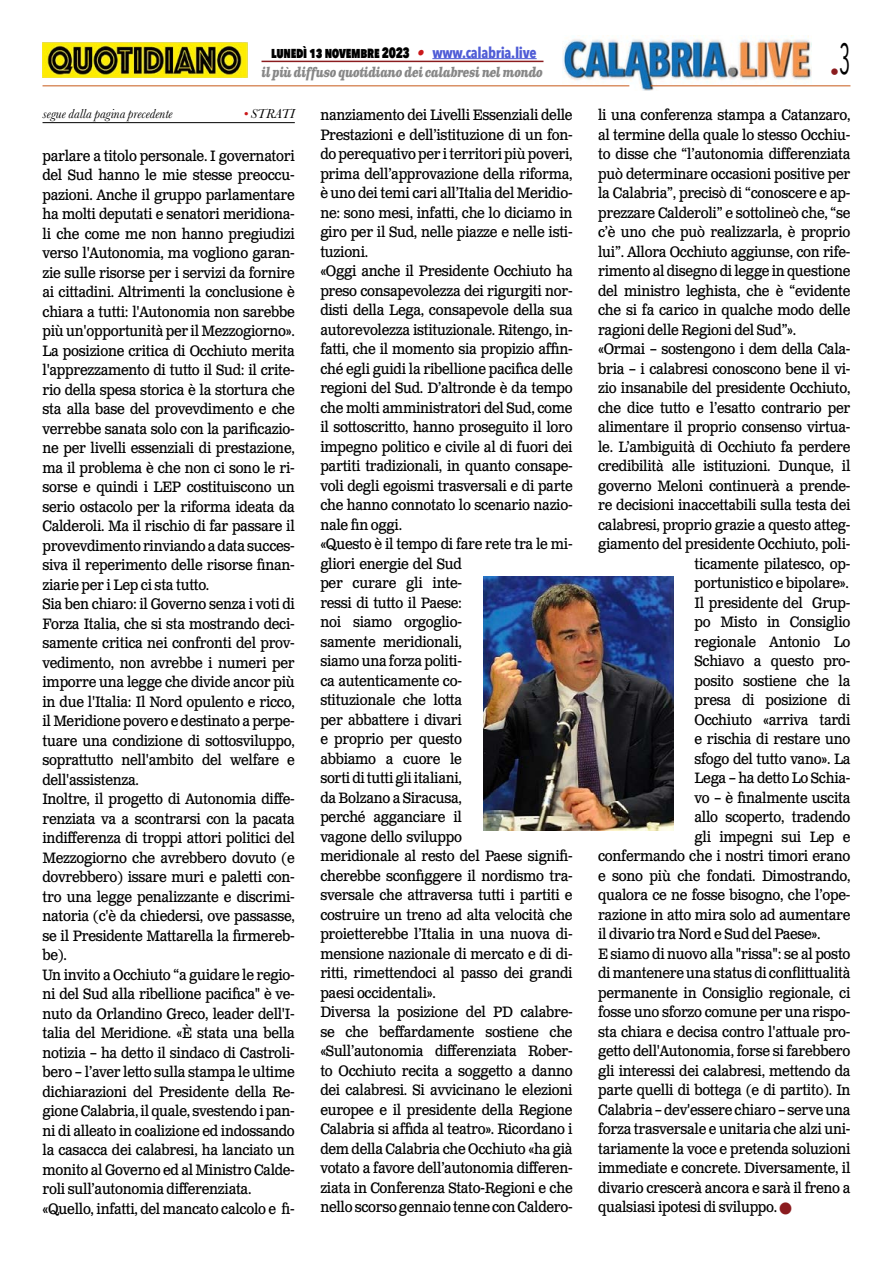
<style>
.page{position:relative;width:893px;height:1263px;background:#fff}
.page>*{position:absolute;margin:0;border:0;box-sizing:border-box;transform-origin:0 0}
.t1{font:18px "Avenir Next Condensed";color:#8b1c1f}
.t2{font:15px/19.5px "Clarendon Text Pro";letter-spacing:-.02em;color:#000;scale:.9 1}
.t3{font:800 15px "Avenir Next Condensed";letter-spacing:-.02em;color:#000;scale:.86 1}
.t4{font:italic 700 13.5px "Clarendon Text Pro";letter-spacing:-.05em;color:#878787;scale:.79 1}
.t5{font:italic 13.5px "Baskerville";color:#000}
.s1{font-family:"Clarendon Text Pro";font-weight:700;font-style:italic;color:#ca181a}
.s2{font-weight:700;color:#4f5cd6}
.s3{color:#ca181a}
.s4{color:#8b1c1f}
</style>
<div class="page">
<img style="left:563px;top:36px;width:248px;height:54px">
<hr style="left:43px;top:85px;width:586px;height:1px;background:#c85a19">
<hr style="left:651px;top:85px;width:199px;height:1px;background:#c85a19">
<hr style="left:432px;top:58px;width:105px;height:1px;background:#4f5cd6">
<hr style="left:261px;top:61px;width:282px;height:1px;background:#8b1c1f">
<img style="left:43px;top:43px;width:204px;height:34px">
<hr style="left:43px;top:122px;width:252px;height:1px;background:#000">
<img style="left:483px;top:577px;width:190px;height:254px">
<p class="t3" style="left:271px;top:43px;width:310px">LUNEDÌ 13 NOVEMBRE 2023 <span class="s1">•</span> <span class="s2">www.calabria.live</span></p>
<p class="t4" style="left:261px;top:64px;width:358px">il più diffuso quotidiano dei calabresi nel mondo</p>
<p class="t1" style="left:830px;top:57px;width:22px">•<sup>3</sup></p>
<p class="t5" style="left:43px;top:105px;width:132px">segue dalla pagina precedente</p>
<p class="t5" style="left:244px;top:105px;width:53px"><span class="s3">•</span> STRATI</p>
<p class="t2" style="left:43px;top:146px;width:282px">parlare a titolo personale. I governatori del Sud hanno le mie stesse preoccu&shy;pazioni. Anche il gruppo parlamentare ha molti deputati e senatori meridiona&shy;li che come me non hanno pregiudizi verso l'Autonomia, ma vogliono garan&shy;zie sulle risorse per i servizi da fornire ai cittadini. Altrimenti la conclusione è chiara a tutti: l'Autonomia non sarebbe più un'opportunità per il Mezzogiorno».<br>La posizione critica di Occhiuto merita l'apprezzamento di tutto il Sud: il crite&shy;rio della spesa storica è la stortura che sta alla base del provevdimento e che verrebbe sanata solo con la parificazio&shy;ne per livelli essenziali di prestazione, ma il problema è che non ci sono le ri&shy;sorse e quindi i LEP costituiscono un serio ostacolo per la riforma ideata da Calderoli. Ma il rischio di far passare il provevdimento rinviando a data succes&shy;siva il reperimento delle risorse finan&shy;ziarie per i Lep ci sta tutto.<br>Sia ben chiaro: il Governo senza i voti di Forza Italia, che si sta mostrando deci&shy;samente critica nei confronti del prov&shy;vedimento, non avrebbe i numeri per imporre una legge che divide ancor più in due l'Italia: Il Nord opulento e ricco, il Meridione povero e destinato a perpe&shy;tuare una condizione di sottosviluppo, soprattutto nell'ambito del welfare e dell'assistenza.<br>Inoltre, il progetto di Autonomia diffe&shy;renziata va a scontrarsi con la pacata indifferenza di troppi attori politici del Mezzogiorno che avrebbero dovuto (e dovrebbero) issare muri e paletti con&shy;tro una legge penalizzante e discrimi&shy;natoria (c'è da chiedersi, ove passasse, se il Presidente Mattarella la firmereb&shy;be).<br>Un invito a Occhiuto “a guidare le regio&shy;ni del Sud alla ribellione pacifica" è ve&shy;nuto da Orlandino Greco, leader dell'I&shy;talia del Meridione. «È stata una bella notizia – ha detto il sindaco di Castroli&shy;bero – l’aver letto sulla stampa le ultime dichiarazioni del Presidente della Re&shy;gione Calabria, il quale, svestendo i pan&shy;ni di alleato in coalizione ed indossando la casacca dei calabresi, ha lanciato un monito al Governo ed al Ministro Calde&shy;roli sull’autonomia differenziata. «Quello, infatti, del mancato calcolo e fi-</p>
<p class="t2" style="left:320px;top:106px;width:282px">nanziamento dei Livelli Essenziali delle Prestazioni e dell’istituzione di un fon&shy;do perequativo per i territori più poveri, prima dell’approvazione della riforma, è uno dei temi cari all’Italia del Meridio&shy;ne: sono mesi, infatti, che lo diciamo in giro per il Sud, nelle piazze e nelle isti&shy;tuzioni.<br>«Oggi anche il Presidente Occhiuto ha preso consapevolezza dei rigurgiti nor&shy;disti della Lega, consapevole della sua autorevolezza istituzionale. Ritengo, in&shy;fatti, che il momento sia propizio affin&shy;ché egli guidi la ribellione pacifica delle regioni del Sud. D’altronde è da tempo che molti amministratori del Sud, come il sottoscritto, hanno proseguito il loro impegno politico e civile al di fuori dei partiti tradizionali, in quanto consape&shy;voli degli egoismi trasversali e di parte che hanno connotato lo scenario nazio&shy;nale fin oggi.<br>«Questo è il tempo di fare rete tra le mi&shy;gliori energie del Sud<br>per curare gli inte-<br>ressi di tutto il Paese:<br>noi siamo orgoglio-<br>samente meridionali,<br>siamo una forza politi-<br>ca autenticamente co-<br>stituzionale che lotta<br>per abbattere i divari<br>e proprio per questo<br>abbiamo a cuore le<br>sorti di tutti gli italiani,<br>da Bolzano a Siracusa,<br>perché agganciare il<br>vagone dello sviluppo<br>meridionale al resto del Paese signifi&shy;cherebbe sconfiggere il nordismo tra&shy;sversale che attraversa tutti i partiti e costruire un treno ad alta velocità che proietterebbe l’Italia in una nuova di&shy;mensione nazionale di mercato e di di&shy;ritti, rimettendoci al passo dei grandi paesi occidentali».<br>Diversa la posizione del PD calabre&shy;se che beffardamente sostiene che «Sull’autonomia differenziata Rober&shy;to Occhiuto recita a soggetto a danno dei calabresi. Si avvicinano le elezioni europee e il presidente della Regione Calabria si affida al teatro». Ricordano i dem della Calabria che Occhiuto «ha già votato a favore dell’autonomia differen&shy;ziata in Conferenza Stato-Regioni e che nello scorso gennaio tenne con Caldero-</p>
<p class="t2" style="left:598px;top:106px;width:282px">li una conferenza stampa a Catanzaro,</p>
<p class="t2" style="left:598px;top:125px;width:282px">al termine della quale lo stesso Occhiu-</p>
<p class="t2" style="left:598px;top:145px;width:282px">to disse che “l’autonomia differenziata</p>
<p class="t2" style="left:598px;top:164px;width:282px">può determinare occasioni positive per</p>
<p class="t2" style="left:598px;top:184px;width:282px">la Calabria”, precisò di “conoscere e ap-</p>
<p class="t2" style="left:598px;top:203px;width:282px">prezzare Calderoli” e sottolineò che, “se</p>
<p class="t2" style="left:598px;top:223px;width:282px">c’è uno che può realizzarla, è proprio</p>
<p class="t2" style="left:598px;top:242px;width:282px">lui”. Allora Occhiuto aggiunse, con rife-</p>
<p class="t2" style="left:598px;top:262px;width:282px">rimento al disegno di legge in questione</p>
<p class="t2" style="left:598px;top:281px;width:282px">del ministro leghista, che è “evidente</p>
<p class="t2" style="left:598px;top:301px;width:282px">che si fa carico in qualche modo delle</p>
<p class="t2" style="left:598px;top:320px;width:222px">ragioni delle Regioni del Sud”».</p>
<p class="t2" style="left:598px;top:340px;width:282px">«Ormai – sostengono i dem della Cala-</p>
<p class="t2" style="left:598px;top:359px;width:282px">bria – i calabresi conoscono bene il vi-</p>
<p class="t2" style="left:598px;top:379px;width:282px">zio insanabile del presidente Occhiuto,</p>
<p class="t2" style="left:598px;top:398px;width:282px">che dice tutto e l’esatto contrario per</p>
<p class="t2" style="left:598px;top:418px;width:282px">alimentare il proprio consenso virtua-</p>
<p class="t2" style="left:598px;top:437px;width:282px">le. L’ambiguità di Occhiuto fa perdere</p>
<p class="t2" style="left:598px;top:457px;width:282px">credibilità alle istituzioni. Dunque, il</p>
<p class="t2" style="left:598px;top:476px;width:282px">governo Meloni continuerà a prende-</p>
<p class="t2" style="left:598px;top:496px;width:282px">re decisioni inaccettabili sulla testa dei</p>
<p class="t2" style="left:598px;top:515px;width:282px">calabresi, proprio grazie a questo atteg-</p>
<p class="t2" style="left:598px;top:535px;width:282px">giamento del presidente Occhiuto, poli-</p>
<p class="t2" style="left:694px;top:554px;width:175px">ticamente pilatesco, op-</p>
<p class="t2" style="left:694px;top:574px;width:173px">portunistico e bipolare».</p>
<p class="t2" style="left:694px;top:593px;width:175px">Il presidente del Grup-</p>
<p class="t2" style="left:694px;top:613px;width:175px">po Misto in Consiglio</p>
<p class="t2" style="left:694px;top:632px;width:175px">regionale Antonio Lo</p>
<p class="t2" style="left:694px;top:652px;width:175px">Schiavo a questo pro-</p>
<p class="t2" style="left:694px;top:671px;width:175px">posito sostiene che la</p>
<p class="t2" style="left:694px;top:691px;width:175px">presa di posizione di</p>
<p class="t2" style="left:694px;top:710px;width:175px">Occhiuto «arriva tardi</p>
<p class="t2" style="left:694px;top:730px;width:175px">e rischia di restare uno</p>
<p class="t2" style="left:694px;top:749px;width:175px">sfogo del tutto vano». La</p>
<p class="t2" style="left:694px;top:769px;width:175px">Lega – ha detto Lo Schia-</p>
<p class="t2" style="left:694px;top:788px;width:175px">vo – è finalmente uscita</p>
<p class="t2" style="left:694px;top:808px;width:175px">allo scoperto, tradendo</p>
<p class="t2" style="left:694px;top:827px;width:175px">gli impegni sui Lep e</p>
<p class="t2" style="left:598px;top:847px;width:282px">confermando che i nostri timori erano</p>
<p class="t2" style="left:598px;top:866px;width:282px">e sono più che fondati. Dimostrando,</p>
<p class="t2" style="left:598px;top:886px;width:282px">qualora ce ne fosse bisogno, che l’ope-</p>
<p class="t2" style="left:598px;top:905px;width:282px">razione in atto mira solo ad aumentare</p>
<p class="t2" style="left:598px;top:925px;width:249px">il divario tra Nord e Sud del Paese».</p>
<p class="t2" style="left:598px;top:944px;width:282px">E siamo di nuovo alla "rissa": se al posto</p>
<p class="t2" style="left:598px;top:964px;width:282px">di mantenere una status di conflittualità</p>
<p class="t2" style="left:598px;top:983px;width:282px">permanente in Consiglio regionale, ci</p>
<p class="t2" style="left:598px;top:1003px;width:282px">fosse uno sforzo comune per una rispo-</p>
<p class="t2" style="left:598px;top:1022px;width:282px">sta chiara e decisa contro l'attuale pro-</p>
<p class="t2" style="left:598px;top:1042px;width:282px">getto dell'Autonomia, forse si farebbero</p>
<p class="t2" style="left:598px;top:1061px;width:282px">gli interessi dei calabresi, mettendo da</p>
<p class="t2" style="left:598px;top:1081px;width:282px">parte quelli di bottega (e di partito). In</p>
<p class="t2" style="left:598px;top:1100px;width:282px">Calabria – dev'essere chiaro – serve una</p>
<p class="t2" style="left:598px;top:1120px;width:282px">forza trasversale e unitaria che alzi uni-</p>
<p class="t2" style="left:598px;top:1139px;width:282px">tariamente la voce e pretenda soluzioni</p>
<p class="t2" style="left:598px;top:1159px;width:282px">immediate e concrete. Diversamente, il</p>
<p class="t2" style="left:598px;top:1178px;width:282px">divario crescerà ancora e sarà il freno a</p>
<p class="t2" style="left:598px;top:1198px;width:216px">qualsiasi ipotesi di sviluppo. <span class="s4">■</span></p>
</div>
